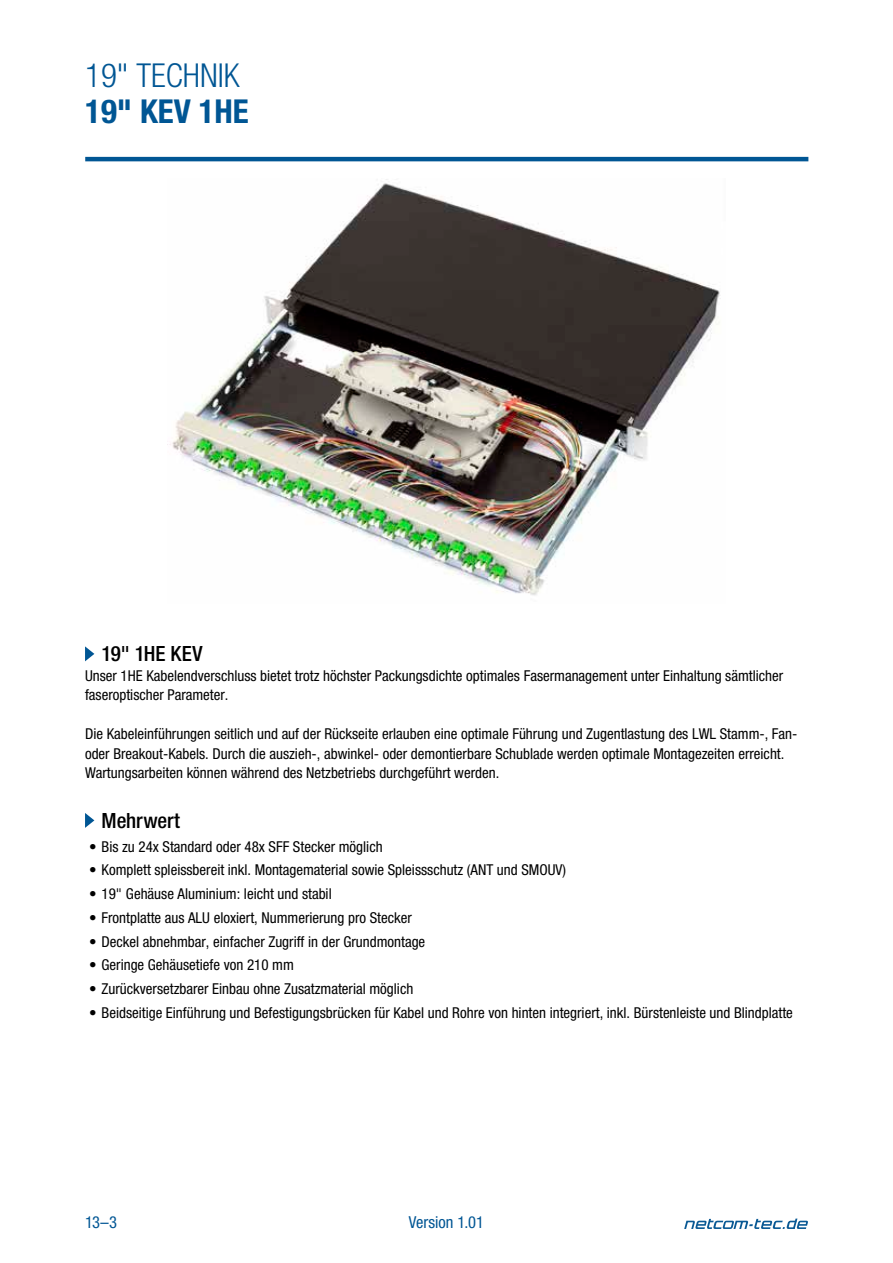
<style>
.page{position:relative;width:893px;height:1263px;background:#fff}
.page>*{position:absolute;margin:0;border:0;box-sizing:border-box;transform-origin:0 0}
.t1{font:300 condensed 33px "Helvetica Neue LT Std";color:#005694}
.t2{font:700 condensed 33px "Helvetica Neue LT Std";color:#005694}
.t3{font:500 condensed 21px "Helvetica Neue LT Std";letter-spacing:-.005em;color:#000}
.t4{font:condensed 16.5px "Helvetica Neue LT Std";letter-spacing:-.005em;color:#005694}
.t5{font:condensed 15px/19.5px "Helvetica Neue LT Std";color:#000}
</style>
<div class="page">
<svg style="left:85px;top:646px;width:9px;height:15px"></svg>
<svg style="left:85px;top:813px;width:9px;height:15px"></svg>
<hr style="left:85px;top:157px;width:723px;height:4px;background:#005694">
<img style="left:167px;top:179px;width:554px;height:417px">
<svg style="left:684px;top:1218px;width:124px;height:11px"></svg>
<h1 class="t1" style="left:85px;top:57px;width:156px">19" TECHNIK</h1>
<h1 class="t2" style="left:85px;top:92px;width:165px">19" KEV 1HE</h1>
<h2 class="t3" style="left:102px;top:641px;width:103px">19" 1HE KEV</h2>
<p class="t5" style="left:85px;top:666px;width:700px">Unser 1HE Kabelendverschluss bietet trotz höchster Packungsdichte optimales Fasermanagement unter Einhaltung sämtlicher faseroptischer Parameter.</p>
<p class="t5" style="left:85px;top:724px;width:714px">Die Kabeleinführungen seitlich und auf der Rückseite erlauben eine optimale Führung und Zugentlastung des LWL Stamm-, Fan&shy;oder Breakout-Kabels. Durch die auszieh-, abwinkel- oder demontierbare Schublade werden optimale Montagezeiten erreicht.<br>Wartungsarbeiten können während des Netzbetriebs durchgeführt werden.</p>
<h2 class="t3" style="left:102px;top:808px;width:80px">Mehrwert</h2>
<p class="t5" style="left:89px;top:836px;width:295px">• Bis zu 24x Standard oder 48x SFF Stecker möglich</p>
<p class="t5" style="left:89px;top:860px;width:478px">• Komplett spleissbereit inkl. Montagematerial sowie Spleissschutz (ANT und SMOUV)</p>
<p class="t5" style="left:89px;top:884px;width:244px">• 19" Gehäuse Aluminium: leicht und stabil</p>
<p class="t5" style="left:89px;top:908px;width:324px">• Frontplatte aus ALU eloxiert, Nummerierung pro Stecker</p>
<p class="t5" style="left:89px;top:931px;width:337px">• Deckel abnehmbar, einfacher Zugriff in der Grundmontage</p>
<p class="t5" style="left:89px;top:955px;width:206px">• Geringe Gehäusetiefe von 210 mm</p>
<p class="t5" style="left:89px;top:979px;width:326px">• Zurückversetzbarer Einbau ohne Zusatzmaterial möglich</p>
<p class="t5" style="left:89px;top:1003px;width:705px">• Beidseitige Einführung und Befestigungsbrücken für Kabel und Rohre von hinten integriert, inkl. Bürstenleiste und Blindplatte</p>
<p class="t4" style="left:85px;top:1212px;width:33px">13–3</p>
<p class="t4" style="left:409px;top:1212px;width:77px">Version 1.01</p>
</div>
